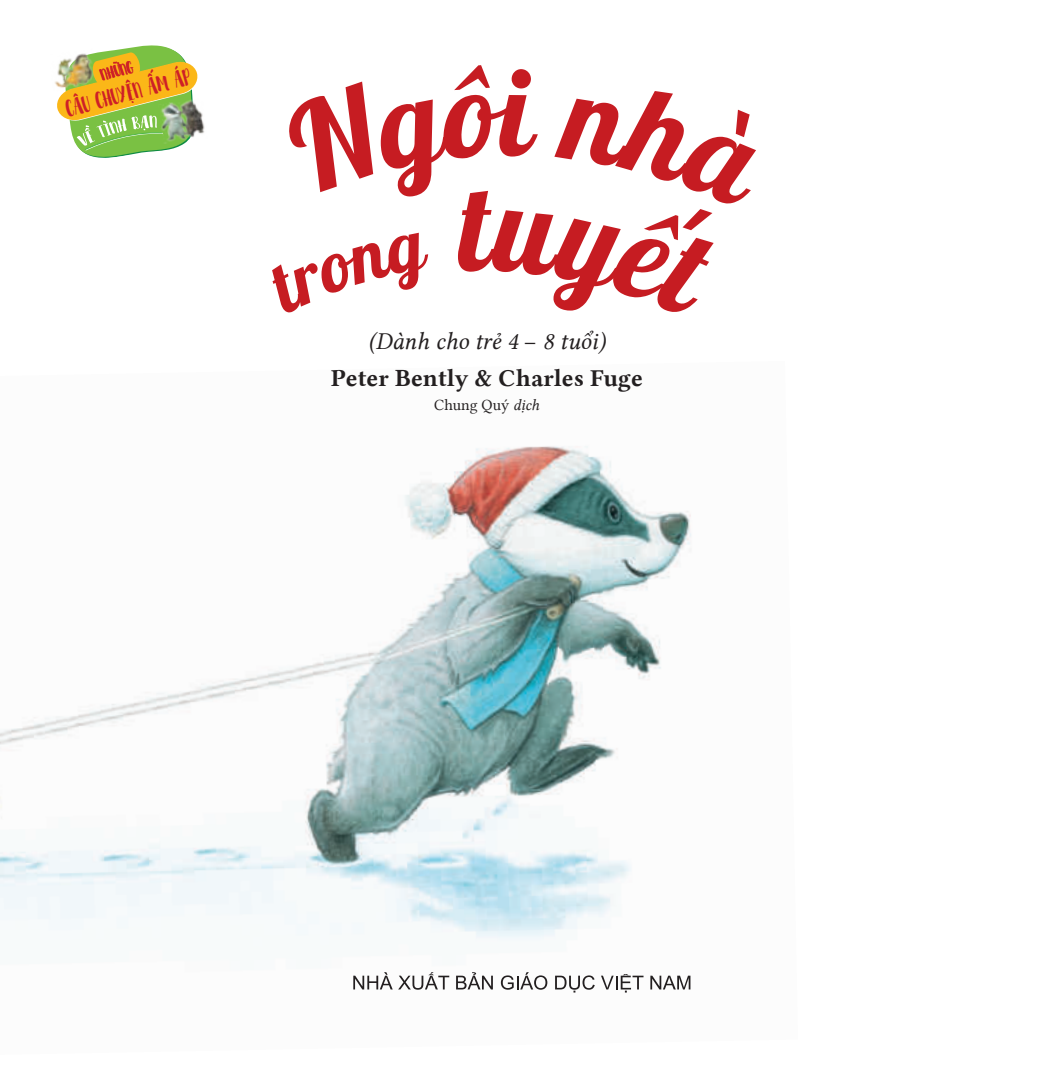
<style>
.page{position:relative;width:1057px;height:1072px;background:#fff}
.page>*{position:absolute;margin:0;border:0;box-sizing:border-box;transform-origin:0 0}
.t1{font:149.1px "SVN Lobster";color:#c61c22}
.t2{font:24.5px "SVN Linux Libertinebold";color:#231f20}
.t3{font:24.5px "SVN Linux Libertineitalic";color:#231f20}
.t4{font:22.93px "SVN Clementine";color:#ce2027;scale:.82 1}
.t5{font:16.62px "SVN Clementine";color:#ce2027;scale:.92 1}
.t6{font:15.75px "SVN Linux Libertine";color:#231f20}
.s1{font-family:"Minion Pro"}
.s2{font-family:"SVN Linux Libertineitalic"}
</style>
<div class="page">
<img style="left:0;top:446px;width:691px;height:547px">
<svg style="left:353px;top:972px;width:96px;height:17px"></svg>
<svg style="left:456px;top:972px;width:37px;height:17px"></svg>
<svg style="left:501px;top:972px;width:46px;height:17px"></svg>
<svg style="left:555px;top:975px;width:40px;height:17px"></svg>
<svg style="left:601px;top:974px;width:42px;height:18px"></svg>
<svg style="left:650px;top:975px;width:40px;height:14px"></svg>
<svg style="left:57px;top:45px;width:141px;height:113px"></svg>
<img style="left:157px;top:98px;width:48px;height:46px">
<img style="left:55px;top:48px;width:42px;height:44px">
<p class="t5" style="left:98px;top:64px;width:38px;rotate:-16deg">NHỮNG</p>
<p class="t4" style="left:62px;top:93px;width:159px;rotate:-15deg">CÂU CHUYỆN ẤM ÁP</p>
<h1 class="t1" style="left:459px;top:180px;width:34px">t</h1>
<p class="t3" style="left:368px;top:323px;width:239px">(Dành cho trẻ 4 <span class="s1">–</span> 8 tuổi)</p>
<p class="t2" style="left:331px;top:368px;width:313px">Peter Bently &amp; Charles Fuge</p>
<p class="t6" style="left:434px;top:398px;width:107px">Chung Quý <span class="s2">dịch</span></p>
</div>
